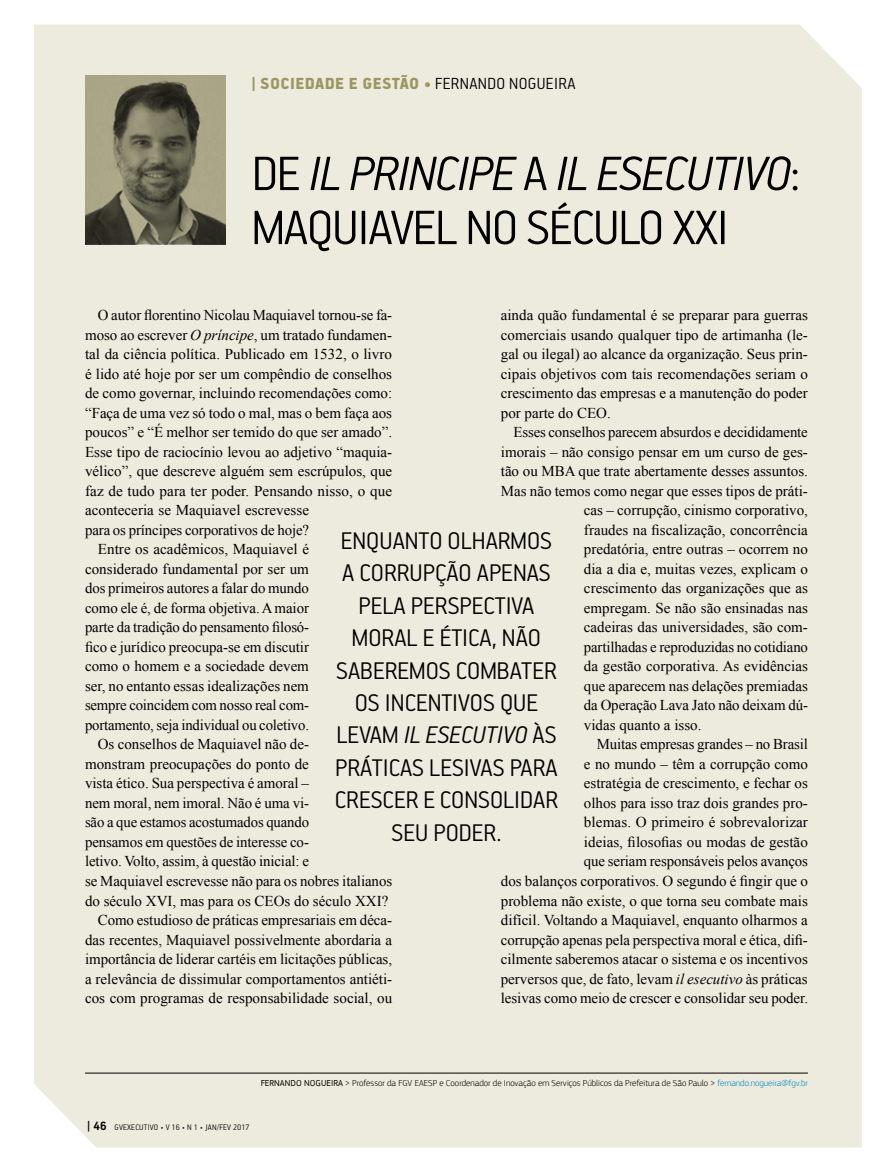
<style>
.page{position:relative;width:893px;height:1172px;background:#fff}
.page>*{position:absolute;margin:0;border:0;box-sizing:border-box;transform-origin:0 0}
.t1{font:300 54px/54px "PF Handbook Pro";letter-spacing:-.02em;color:#000}
.t2{font:300 27px/32.4px "PF Handbook Pro";color:#000;text-align:center}
.t3{font:900 18px "PF Handbook Pro";letter-spacing:.02em;color:#9c9661}
.t4{font:15px/19.5px "Times New Roman";color:#000;text-align:justify}
.t5{font:300 9px "PF Square Sans Pro";color:#000}
.t6{font:300 9px "PF Handbook Pro";letter-spacing:.02em;color:#000}
.s1{font-weight:300;color:#000}
.s2{font-style:italic}
.s3{font-weight:400}
.s4{color:#0088c2}
.s5{font-weight:700;font-size:13.5px}
</style>
<div class="page">
<div style="left:34px;top:24px;width:828px;height:1123px;background:#edebdd"></div>
<hr style="left:85px;top:1072px;width:723px;height:1px;background:#000">
<svg style="left:85px;top:75px;width:141px;height:169px;background:#7a7760"></svg>
<p class="t3" style="left:251px;top:73px;width:326px">| SOCIEDADE E GESTÃO • <span class="s1">FERNANDO NOGUEIRA</span></p>
<h1 class="t1" style="left:252px;top:144px;width:550px">DE <span class="s2">IL PRINCIPE</span> A <span class="s2">IL ESECUTIVO</span>:<br>MAQUIAVEL NO SÉCULO XXI</h1>
<p class="t4" style="left:98px;top:305px;width:296px">O autor florentino Nicolau Maquiavel tornou-se fa-</p>
<p class="t4" style="left:85px;top:325px;width:308px">moso ao escrever <span class="s2">O príncipe</span>, um tratado fundamen-</p>
<p class="t4" style="left:85px;top:344px;width:308px">tal da ciência política. Publicado em 1532, o livro</p>
<p class="t4" style="left:85px;top:364px;width:309px">é lido até hoje por ser um compêndio de conselhos</p>
<p class="t4" style="left:85px;top:383px;width:309px">de como governar, incluindo recomendações como:</p>
<p class="t4" style="left:85px;top:403px;width:308px">“Faça de uma vez só todo o mal, mas o bem faça aos</p>
<p class="t4" style="left:85px;top:422px;width:309px">poucos” e “É melhor ser temido do que ser amado”.</p>
<p class="t4" style="left:85px;top:442px;width:309px">Esse tipo de raciocínio levou ao adjetivo “maquia-</p>
<p class="t4" style="left:85px;top:461px;width:309px">vélico”, que descreve alguém sem escrúpulos, que</p>
<p class="t4" style="left:85px;top:481px;width:309px">faz de tudo para ter poder. Pensando nisso, o que</p>
<p class="t4" style="left:85px;top:500px;width:225px">aconteceria se Maquiavel escrevesse</p>
<p class="t4" style="left:85px;top:520px;width:226px">para os príncipes corporativos de hoje?</p>
<p class="t4" style="left:98px;top:539px;width:213px">Entre os acadêmicos, Maquiavel é</p>
<p class="t4" style="left:85px;top:559px;width:225px">considerado fundamental por ser um</p>
<p class="t4" style="left:85px;top:578px;width:225px">dos primeiros autores a falar do mundo</p>
<p class="t4" style="left:85px;top:598px;width:225px">como ele é, de forma objetiva. Amaior</p>
<p class="t4" style="left:85px;top:617px;width:225px">parte da tradição do pensamento filosó-</p>
<p class="t4" style="left:85px;top:637px;width:225px">fico e jurídico preocupa-se em discutir</p>
<p class="t4" style="left:85px;top:656px;width:225px">como o homem e a sociedade devem</p>
<p class="t4" style="left:85px;top:676px;width:225px">ser, no entanto essas idealizações nem</p>
<p class="t4" style="left:85px;top:695px;width:225px">sempre coincidem com nosso real com-</p>
<p class="t4" style="left:85px;top:715px;width:225px">portamento, seja individual ou coletivo.</p>
<p class="t4" style="left:98px;top:734px;width:213px">Os conselhos de Maquiavel não de-</p>
<p class="t4" style="left:85px;top:754px;width:225px">monstram preocupações do ponto de</p>
<p class="t4" style="left:85px;top:773px;width:226px">vista ético. Sua perspectiva é amoral –</p>
<p class="t4" style="left:85px;top:793px;width:225px">nem moral, nem imoral. Não é uma vi-</p>
<p class="t4" style="left:85px;top:812px;width:225px">são a que estamos acostumados quando</p>
<p class="t4" style="left:85px;top:832px;width:225px">pensamos em questões de interesse co-</p>
<p class="t4" style="left:85px;top:851px;width:225px">letivo. Volto, assim, à questão inicial: e</p>
<p class="t4" style="left:85px;top:871px;width:309px">se Maquiavel escrevesse não para os nobres italianos</p>
<p class="t4" style="left:85px;top:890px;width:305px">do século XVI, mas para os CEOs do século XXI?</p>
<p class="t4" style="left:98px;top:910px;width:296px">Como estudioso de práticas empresariais em déca-</p>
<p class="t4" style="left:85px;top:929px;width:309px">das recentes, Maquiavel possivelmente abordaria a</p>
<p class="t4" style="left:85px;top:949px;width:309px">importância de liderar cartéis em licitações públicas,</p>
<p class="t4" style="left:85px;top:968px;width:309px">a relevância de dissimular comportamentos antiéti-</p>
<p class="t4" style="left:85px;top:988px;width:309px">cos com programas de responsabilidade social, ou</p>
<p class="t4" style="left:501px;top:305px;width:309px">ainda quão fundamental é se preparar para guerras comerciais usando qualquer tipo de artimanha (le&shy;gal ou ilegal) ao alcance da organização. Seus prin&shy;cipais objetivos com tais recomendações seriam o crescimento das empresas e a manutenção do poder por parte do CEO.</p>
<p class="t4" style="left:514px;top:422px;width:296px">Esses conselhos parecem absurdos e decididamente</p>
<p class="t4" style="left:501px;top:442px;width:309px">imorais – não consigo pensar em um curso de ges-</p>
<p class="t4" style="left:501px;top:461px;width:309px">tão ou MBA que trate abertamente desses assuntos.</p>
<p class="t4" style="left:501px;top:481px;width:309px">Mas não temos como negar que esses tipos de práti-</p>
<p class="t4" style="left:584px;top:500px;width:225px">cas – corrupção, cinismo corporativo,</p>
<p class="t4" style="left:584px;top:520px;width:225px">fraudes na fiscalização, concorrência</p>
<p class="t4" style="left:584px;top:539px;width:225px">predatória, entre outras – ocorrem no</p>
<p class="t4" style="left:584px;top:559px;width:225px">dia a dia e, muitas vezes, explicam o</p>
<p class="t4" style="left:584px;top:578px;width:225px">crescimento das organizações que as</p>
<p class="t4" style="left:584px;top:598px;width:225px">empregam. Se não são ensinadas nas</p>
<p class="t4" style="left:584px;top:617px;width:225px">cadeiras das universidades, são com-</p>
<p class="t4" style="left:584px;top:637px;width:226px">partilhadas e reproduzidas no cotidiano</p>
<p class="t4" style="left:584px;top:656px;width:225px">da gestão corporativa. As evidências</p>
<p class="t4" style="left:584px;top:676px;width:225px">que aparecem nas delações premiadas</p>
<p class="t4" style="left:584px;top:695px;width:226px">da Operação Lava Jato não deixam dú-</p>
<p class="t4" style="left:584px;top:715px;width:119px">vidas quanto a isso.</p>
<p class="t4" style="left:597px;top:734px;width:213px">Muitas empresas grandes – no Brasil</p>
<p class="t4" style="left:584px;top:754px;width:225px">e no mundo – têm a corrupção como</p>
<p class="t4" style="left:584px;top:773px;width:225px">estratégia de crescimento, e fechar os</p>
<p class="t4" style="left:584px;top:793px;width:225px">olhos para isso traz dois grandes pro-</p>
<p class="t4" style="left:584px;top:812px;width:225px">blemas. O primeiro é sobrevalorizar</p>
<p class="t4" style="left:584px;top:832px;width:225px">ideias, filosofias ou modas de gestão</p>
<p class="t4" style="left:584px;top:851px;width:225px">que seriam responsáveis pelos avanços</p>
<p class="t4" style="left:501px;top:871px;width:309px">dos balanços corporativos. O segundo é fingir que o</p>
<p class="t4" style="left:501px;top:890px;width:309px">problema não existe, o que torna seu combate mais</p>
<p class="t4" style="left:501px;top:910px;width:309px">difícil. Voltando a Maquiavel, enquanto olharmos a</p>
<p class="t4" style="left:501px;top:929px;width:309px">corrupção apenas pela perspectiva moral e ética, difi-</p>
<p class="t4" style="left:501px;top:949px;width:309px">cilmente saberemos atacar o sistema e os incentivos</p>
<p class="t4" style="left:501px;top:968px;width:308px">perversos que, de fato, levam <span class="s2">il esecutivo</span> às práticas</p>
<p class="t4" style="left:501px;top:988px;width:309px">lesivas como meio de crescer e consolidar seu poder.</p>
<h2 class="t2" style="left:335px;top:523px;width:225px">ENQUANTO OLHARMOS<br>A CORRUPÇÃO APENAS<br>PELA PERSPECTIVA<br>MORAL E ÉTICA, NÃO<br>SABEREMOS COMBATER<br>OS INCENTIVOS QUE<br>LEVAM <span class="s2">IL ESECUTIVO</span> ÀS<br>PRÁTICAS LESIVAS PARA<br>CRESCER E CONSOLIDAR<br>SEU PODER.</h2>
<p class="t5" style="left:261px;top:1077px;width:549px"><span class="s3">FERNANDO NOGUEIRA</span> &gt; Professor da FGV EAESP e Coordenador de Inovação em Serviços Públicos da Prefeitura de São Paulo &gt; <span class="s4">fernando.nogueira@fgv.br</span></p>
<p class="t6" style="left:87px;top:1121px;width:164px"><span class="s5">| 46</span> GVEXECUTIVO • V 16 • N 1 • JAN/FEV 2017</p>
</div>
